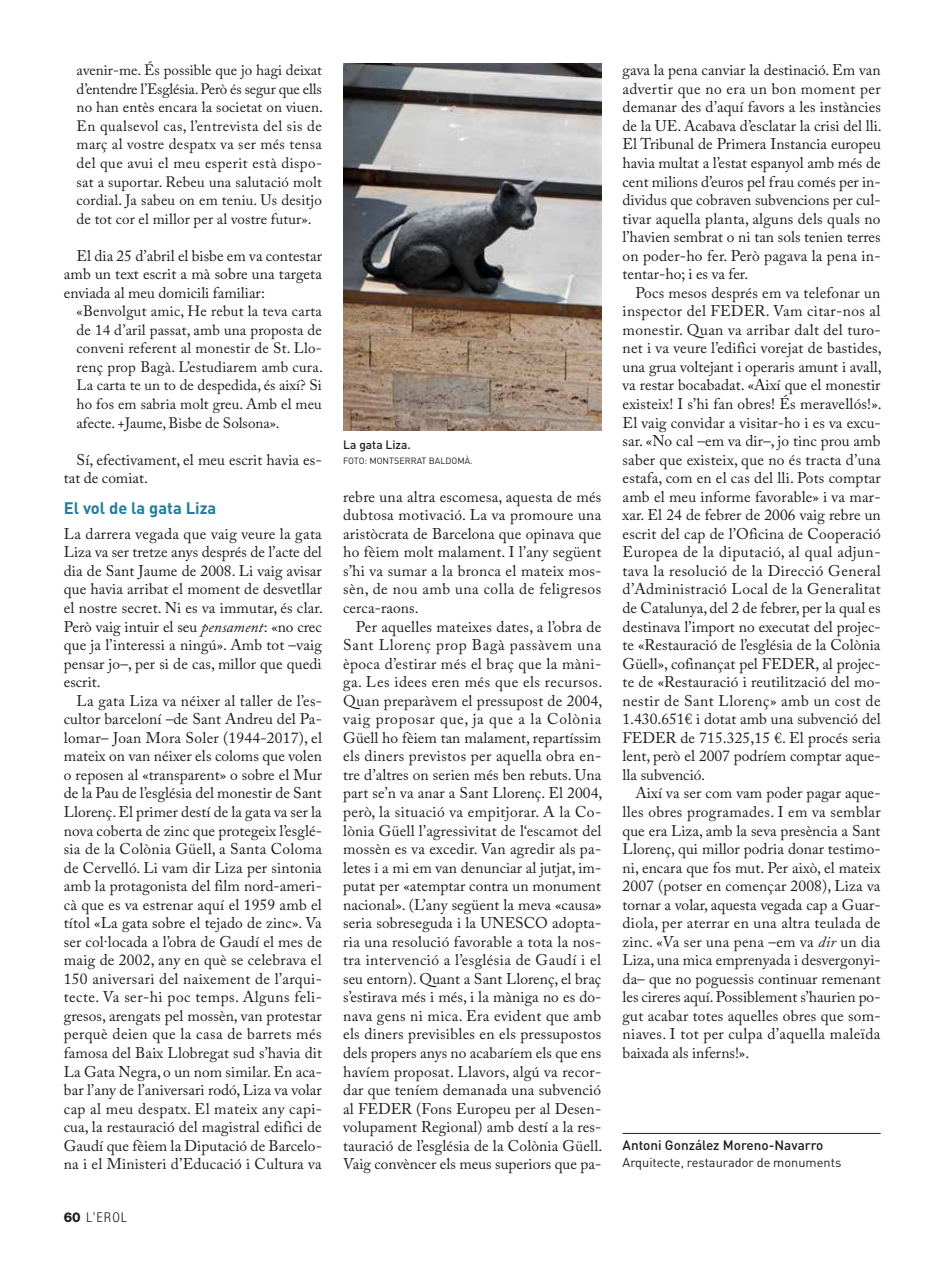
<style>
.page{position:relative;width:936px;height:1263px;background:#fff}
.page>*{position:absolute;margin:0;border:0;box-sizing:border-box;transform-origin:0 0}
.t1{font:700 16.5px "DIN";color:#227e9d}
.t2{font:15.45px/18.6px "Adobe Caslon Pro";letter-spacing:.005em;color:#1d1d1b;text-align:justify}
.t3{font:15px/18.6px "Adobe Caslon Pro";letter-spacing:.01em;color:#1d1d1b;text-align:justify}
.t4{font:500 13.5px "DIN";color:#1d1d1b}
.t5{font:300 condensed 13.5px "Helvetica Neue LT Std";color:#1d1d1b}
.t6{font:12.75px "DIN";color:#1d1d1b}
.t7{font:500 12px "DIN";color:#1d1d1b}
.t8{font:9px "DIN";color:#1d1d1b}
.s1{font-style:italic}
.s2{font-weight:800;font-stretch:normal}
</style>
<div class="page">
<hr style="left:622px;top:1133px;width:258px;height:1px;background:#1d1d1b">
<img style="left:343px;top:64px;width:258px;height:367px">
<p class="t3" style="left:77px;top:61px;width:248px">avenir-me. És possible que jo hagi deixat d’entendre l’Església. Però és segur que ells no han entès encara la societat on viuen.<br>En qualsevol cas, l’entrevista del sis de març al vostre despatx va ser més tensa del que avui el meu esperit està dispo&shy;sat a suportar. Rebeu una salutació molt cordial. Ja sabeu on em teniu. Us desitjo de tot cor el millor per al vostre futur».</p>
<p class="t2" style="left:64px;top:246px;width:259px;text-indent:13px">El dia 25 d’abril el bisbe em va contestar amb un text escrit a mà sobre una targeta enviada al meu domicili familiar:</p>
<p class="t3" style="left:77px;top:302px;width:248px">«Benvolgut amic, He rebut la teva carta de 14 d’aril passat, amb una proposta de conveni referent al monestir de St. Llo&shy;renç prop Bagà. L’estudiarem amb cura.<br>La carta te un to de despedida, és així? Si ho fos em sabria molt greu. Amb el meu afecte. +Jaume, Bisbe de Solsona».</p>
<p class="t2" style="left:64px;top:450px;width:259px;text-indent:13px">Sí, efectivament, el meu escrit havia es&shy;tat de comiat.</p>
<p class="t1" style="left:64px;top:497px;width:154px">El vol de la gata Liza</p>
<p class="t2" style="left:64px;top:524px;width:261px">La darrera vegada que vaig veure la gata Liza va ser tretze anys després de l’acte del dia de Sant Jaume de 2008. Li vaig avisar que havia arribat el moment de desvetllar el nostre secret. Ni es va immutar, és clar.<br>Però vaig intuir el seu <span class="s1">pensament</span>: «no crec que ja l’interessi a ningú». Amb tot –vaig pensar jo–, per si de cas, millor que quedi escrit.</p>
<p class="t2" style="left:64px;top:691px;width:260px;text-indent:13px">La gata Liza va néixer al taller de l’es&shy;cultor barceloní –de Sant Andreu del Pa&shy;lomar– Joan Mora Soler (1944-2017), el mateix on van néixer els coloms que volen o reposen al «transparent» o sobre el Mur de la Pau de l’església del monestir de Sant Llorenç. El primer destí de la gata va ser la nova coberta de zinc que protegeix l’esglé&shy;sia de la Colònia Güell, a Santa Coloma de Cervelló. Li vam dir Liza per sintonia amb la protagonista del film nord-ameri&shy;cà que es va estrenar aquí el 1959 amb el títol «La gata sobre el tejado de zinc». Va ser col·locada a l’obra de Gaudí el mes de maig de 2002, any en què se celebrava el 150 aniversari del naixement de l’arqui&shy;tecte. Va ser-hi poc temps. Alguns feli&shy;gresos, arengats pel mossèn, van protestar perquè deien que la casa de barrets més famosa del Baix Llobregat sud s’havia dit La Gata Negra, o un nom similar. En aca&shy;bar l’any de l’aniversari rodó, Liza va volar cap al meu despatx. El mateix any capi&shy;cua, la restauració del magistral edifici de Gaudí que fèiem la Diputació de Barcelo&shy;na i el Ministeri d’Educació i Cultura va</p>
<p class="t5" style="left:64px;top:1209px;width:65px"><span class="s2">60</span> L’EROL</p>
<p class="t7" style="left:343px;top:437px;width:69px">La gata Liza.</p>
<p class="t8" style="left:343px;top:455px;width:131px">FOTO: MONTSERRAT BALDOMÀ.</p>
<p class="t2" style="left:343px;top:487px;width:260px">rebre una altra escomesa, aquesta de més dubtosa motivació. La va promoure una aristòcrata de Barcelona que opinava que ho fèiem molt malament. I l’any següent s’hi va sumar a la bronca el mateix mos&shy;sèn, de nou amb una colla de feligresos cerca-raons.</p>
<p class="t2" style="left:343px;top:617px;width:261px;text-indent:13px">Per aquelles mateixes dates, a l’obra de Sant Llorenç prop Bagà passàvem una època d’estirar més el braç que la màni&shy;ga. Les idees eren més que els recursos.<br>Quan preparàvem el pressupost de 2004, vaig proposar que, ja que a la Colònia Güell ho fèiem tan malament, repartíssim els diners previstos per aquella obra en&shy;tre d’altres on serien més ben rebuts. Una part se’n va anar a Sant Llorenç. El 2004, però, la situació va empitjorar. A la Co&shy;lònia Güell l’agressivitat de l‘escamot del mossèn es va excedir. Van agredir als pa&shy;letes i a mi em van denunciar al jutjat, im&shy;putat per «atemptar contra un monument nacional». (L’any següent la meva «causa» seria sobreseguda i la UNESCO adopta&shy;ria una resolució favorable a tota la nos&shy;tra intervenció a l’església de Gaudí i el seu entorn). Quant a Sant Llorenç, el braç s’estirava més i més, i la màniga no es do&shy;nava gens ni mica. Era evident que amb els diners previsibles en els pressupostos dels propers anys no acabaríem els que ens havíem proposat. Llavors, algú va recor&shy;dar que teníem demanada una subvenció al FEDER (Fons Europeu per al Desen&shy;volupament Regional) amb destí a la res&shy;tauració de l’església de la Colònia Güell.<br>Vaig convèncer els meus superiors que pa-</p>
<p class="t2" style="left:622px;top:61px;width:261px">gava la pena canviar la destinació. Em van advertir que no era un bon moment per demanar des d’aquí favors a les instàncies de la UE. Acabava d’esclatar la crisi del lli.<br>El Tribunal de Primera Instancia europeu havia multat a l’estat espanyol amb més de cent milions d’euros pel frau comés per in&shy;dividus que cobraven subvencions per cul&shy;tivar aquella planta, alguns dels quals no l’havien sembrat o ni tan sols tenien terres on poder-ho fer. Però pagava la pena in&shy;tentar-ho; i es va fer.</p>
<p class="t2" style="left:622px;top:283px;width:261px;text-indent:13px">Pocs mesos després em va telefonar un inspector del FEDER. Vam citar-nos al monestir. Quan va arribar dalt del turo&shy;net i va veure l’edifici vorejat de bastides, una grua voltejant i operaris amunt i avall, va restar bocabadat. «Així que el monestir existeix! I s’hi fan obres! És meravellós!».<br>El vaig convidar a visitar-ho i es va excu&shy;sar. «No cal –em va dir–, jo tinc prou amb saber que existeix, que no és tracta d’una estafa, com en el cas del lli. Pots comptar amb el meu informe favorable» i va mar&shy;xar. El 24 de febrer de 2006 vaig rebre un escrit del cap de l’Oficina de Cooperació Europea de la diputació, al qual adjun&shy;tava la resolució de la Direcció General d’Administració Local de la Generalitat de Catalunya, del 2 de febrer, per la qual es destinava l’import no executat del projec&shy;te «Restauració de l’església de la Colònia Güell», cofinançat pel FEDER, al projec&shy;te de «Restauració i reutilització del mo&shy;nestir de Sant Llorenç» amb un cost de 1.430.651€ i dotat amb una subvenció del FEDER de 715.325,15 €. El procés seria lent, però el 2007 podríem comptar aque&shy;lla subvenció.</p>
<p class="t2" style="left:622px;top:784px;width:260px;text-indent:13px">Així va ser com vam poder pagar aque&shy;lles obres programades. I em va semblar que era Liza, amb la seva presència a Sant Llorenç, qui millor podria donar testimo&shy;ni, encara que fos mut. Per això, el mateix 2007 (potser en començar 2008), Liza va tornar a volar, aquesta vegada cap a Guar&shy;diola, per aterrar en una altra teulada de zinc. «Va ser una pena –em va <span class="s1">dir</span> un dia Liza, una mica emprenyada i desvergonyi&shy;da– que no poguessis continuar remenant les cireres aquí. Possiblement s’haurien po&shy;gut acabar totes aquelles obres que som&shy;niaves. I tot per culpa d’aquella maleïda baixada als inferns!».</p>
<p class="t4" style="left:622px;top:1137px;width:202px">Antoni González Moreno-Navarro</p>
<p class="t6" style="left:622px;top:1154px;width:220px">Arquitecte, restaurador de monuments</p>
</div>
